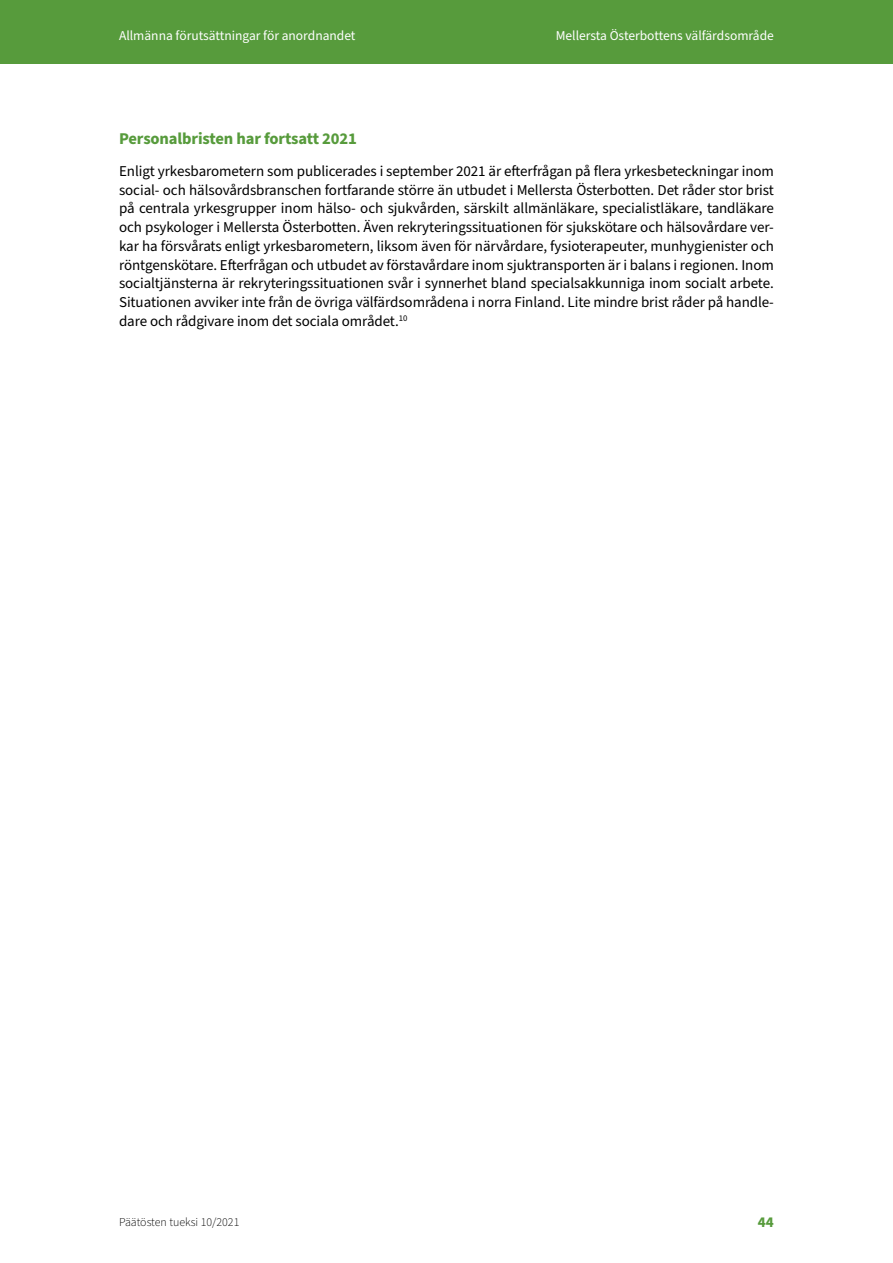
<style>
.page{position:relative;width:893px;height:1263px;background:#fff}
.page>*{position:absolute;margin:0;border:0;box-sizing:border-box;transform-origin:0 0}
.Otsikko_3{font:700 16.5px "Source Sans Pro";letter-spacing:-.01em;color:#579b3c}
.Text{font:15px/18.8px "Source Sans Pro";letter-spacing:-.005em;color:#000;text-align:justify}
.t1{font:700 15px "Source Sans Pro";color:#579b3c}
.t2{font:13.5px "Source Sans Pro";color:#fff}
.t3{font:300 12px "Source Sans Pro";color:#000}
</style>
<div class="page">
<div style="left:0;top:0;width:893px;height:64px;background:#579b3c"></div>
<p class="t2" style="left:119px;top:27px;width:238px">Allmänna förutsättningar för anordnandet</p>
<p class="t2" style="left:556px;top:27px;width:220px">Mellersta Österbottens välfärdsområde</p>
<h3 class="Otsikko_3" style="left:119px;top:128px;width:239px">Personalbristen har fortsatt 2021</h3>
<p class="Text" style="left:119px;top:162px;width:656px">Enligt yrkesbarometern som publicerades i september 2021 är efterfrågan på flera yrkesbeteckningar inom social- och hälsovårdsbranschen fortfarande större än utbudet i Mellersta Österbotten. Det råder stor brist på centrala yrkesgrupper inom hälso- och sjukvården, särskilt allmänläkare, specialistläkare, tandläkare och psykologer i Mellersta Österbotten. Även rekryteringssituationen för sjukskötare och hälsovårdare ver&shy;kar ha försvårats enligt yrkesbarometern, liksom även för närvårdare, fysioterapeuter, munhygienister och röntgenskötare. Efterfrågan och utbudet av förstavårdare inom sjuktransporten är i balans i regionen. Inom socialtjänsterna är rekryteringssituationen svår i synnerhet bland specialsakkunniga inom socialt arbete.<br>Situationen avviker inte från de övriga välfärdsområdena i norra Finland. Lite mindre brist råder på handle&shy;dare och rådgivare inom det sociala området.<sup>10</sup></p>
<p class="t3" style="left:119px;top:1214px;width:122px">Päätösten tueksi 10/2021</p>
<p class="t1" style="left:758px;top:1212px;width:17px">44</p>
</div>
